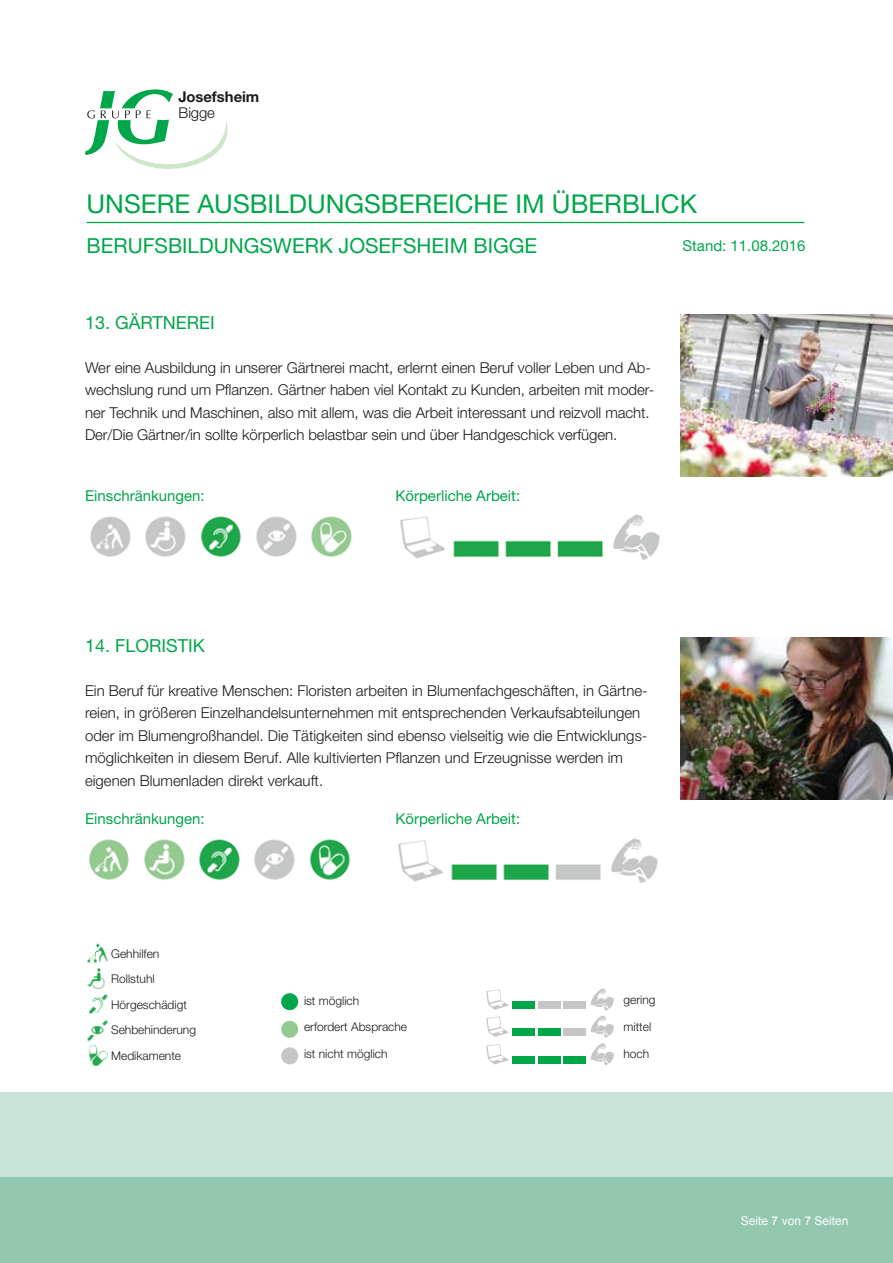
<style>
.page{position:relative;width:893px;height:1263px;background:#fff}
.page>*{position:absolute;margin:0;border:0;box-sizing:border-box;transform-origin:0 0}
.t1{font:25.95px "Helvetica Neue";color:#00a64a}
.t2{font:20.7px "Helvetica Neue";color:#00a64a}
.t3{font:18px "Helvetica Neue";color:#00a64a}
.t4{font:300 15px/22.5px "Helvetica Neue";color:#1a1a18}
.t5{font:15px "Helvetica Neue";color:#00a64a}
.t6{font:700 14.85px "Helvetica Neue";letter-spacing:-.005em;color:#1a1a18}
.t7{font:300 14.85px "Helvetica Neue";letter-spacing:-.01em;color:#1a1a18}
.t8{font:300 12px/25.5px "Helvetica Neue";color:#1a1a18}
.t9{font:12px "Arial";color:#fff}
</style>
<div class="page">
<svg style="left:85px;top:89px;width:143px;height:80px"></svg>
<div style="left:0;top:1178px;width:893px;height:85px;background:#92c8af"></div>
<div style="left:0;top:1093px;width:893px;height:85px;background:#c8e3d7"></div>
<hr style="left:87px;top:222px;width:717px;height:1px;background:#00a64a">
<img style="left:680px;top:315px;width:213px;height:161px">
<img style="left:680px;top:638px;width:213px;height:161px">
<div style="left:281px;top:993px;width:17px;height:17px;background:#00a64a;border-radius:50%"></div>
<div style="left:281px;top:1047px;width:17px;height:17px;background:#c5c6c6;border-radius:50%"></div>
<div style="left:281px;top:1021px;width:17px;height:17px;background:#94c991;border-radius:50%"></div>
<div style="left:512px;top:1001px;width:23px;height:8px;background:#00a64a"></div>
<div style="left:538px;top:1001px;width:22px;height:8px;background:#c5c6c6"></div>
<div style="left:564px;top:1001px;width:22px;height:8px;background:#c5c6c6"></div>
<svg style="left:486px;top:989px;width:23px;height:21px"></svg>
<div style="left:512px;top:1028px;width:23px;height:8px;background:#00a64a"></div>
<div style="left:538px;top:1028px;width:22px;height:8px;background:#00a64a"></div>
<div style="left:564px;top:1028px;width:22px;height:8px;background:#c5c6c6"></div>
<svg style="left:486px;top:1016px;width:23px;height:21px"></svg>
<div style="left:512px;top:1056px;width:23px;height:8px;background:#00a64a"></div>
<div style="left:538px;top:1056px;width:22px;height:8px;background:#00a64a"></div>
<div style="left:564px;top:1056px;width:22px;height:8px;background:#00a64a"></div>
<svg style="left:486px;top:1044px;width:23px;height:20px"></svg>
<svg style="left:591px;top:988px;width:23px;height:77px"></svg>
<img style="left:90px;top:516px;width:41px;height:41px">
<img style="left:145px;top:516px;width:41px;height:41px">
<img style="left:201px;top:516px;width:40px;height:41px">
<img style="left:256px;top:516px;width:41px;height:41px">
<img style="left:400px;top:514px;width:260px;height:45px">
<img style="left:311px;top:516px;width:41px;height:41px">
<img style="left:89px;top:839px;width:40px;height:41px">
<img style="left:144px;top:839px;width:41px;height:41px">
<img style="left:199px;top:839px;width:41px;height:41px">
<img style="left:254px;top:839px;width:41px;height:41px">
<img style="left:398px;top:838px;width:260px;height:44px">
<img style="left:310px;top:839px;width:40px;height:41px">
<img style="left:87px;top:943px;width:21px;height:124px">
<p class="t6" style="left:179px;top:88px;width:82px">Josefsheim</p>
<p class="t7" style="left:179px;top:104px;width:38px">Bigge</p>
<h1 class="t1" style="left:87px;top:189px;width:612px">UNSERE AUSBILDU NGSBEREICHE IM ÜBERBLICK</h1>
<h2 class="t2" style="left:87px;top:233px;width:452px">BERU FSBILDU NGSWERK JOSEFSHEIM BIGGE</h2>
<p class="t5" style="left:682px;top:236px;width:125px">STAND: 11.08.2016</p>
<p class="t3" style="left:85px;top:312px;width:131px">13. GÄRTNEREI</p>
<p class="t4" style="left:85px;top:356px;width:571px">Wer eine Ausbildung in unserer Gärtnerei macht, erlernt einen Beruf voller Leben und Ab&shy;wechslung rund um Pflanzen. Gärtner haben viel Kontakt zu Kunden, arbeiten mit moder&shy;ner Technik und Maschinen, also mit allem, was die Arbeit interessant und reizvoll macht.<br>Der/Die Gärtner/in sollte körperlich belastbar sein und über Handgeschick verfügen.</p>
<p class="t5" style="left:85px;top:486px;width:121px">EINSCHRÄNKUNGEN:</p>
<p class="t5" style="left:395px;top:486px;width:126px">KÖRPERLICHE ARBEIT:</p>
<p class="t3" style="left:85px;top:635px;width:121px">14. FLORISTIK</p>
<p class="t4" style="left:85px;top:679px;width:564px">Ein Beruf für kreative Menschen: Floristen arbeiten in Blumenfachgeschäften, in Gärtne&shy;reien, in größeren Einzelhandelsunternehmen mit entsprechenden Verkaufsabteilungen oder im Blumengroßhandel. Die Tätigkeiten sind ebenso vielseitig wie die Entwicklungs&shy;möglichkeiten in diesem Beruf. Alle kultivierten Pflanzen und Erzeugnisse werden im eigenen Blumenladen direkt verkauft.</p>
<p class="t5" style="left:85px;top:810px;width:121px">EINSCHRÄNKUNGEN:</p>
<p class="t5" style="left:395px;top:810px;width:126px">KÖRPERLICHE ARBEIT:</p>
<p class="t8" style="left:111px;top:940px;width:86px">Gehhilfen<br>Rollstuhl<br>Hörgeschädigt<br>Sehbehinderung<br>Medikamente</p>
<p class="t8" style="left:304px;top:987px;width:57px">ist möglich</p>
<p class="t8" style="left:304px;top:1014px;width:105px">erfordert Absprache</p>
<p class="t8" style="left:304px;top:1041px;width:85px">ist nicht möglich</p>
<p class="t8" style="left:623px;top:987px;width:34px">gering</p>
<p class="t8" style="left:623px;top:1014px;width:29px">mittel</p>
<p class="t8" style="left:623px;top:1040px;width:27px">hoch</p>
<p class="t9" style="left:741px;top:1213px;width:109px">Seite 7 von 7 Seiten</p>
</div>
